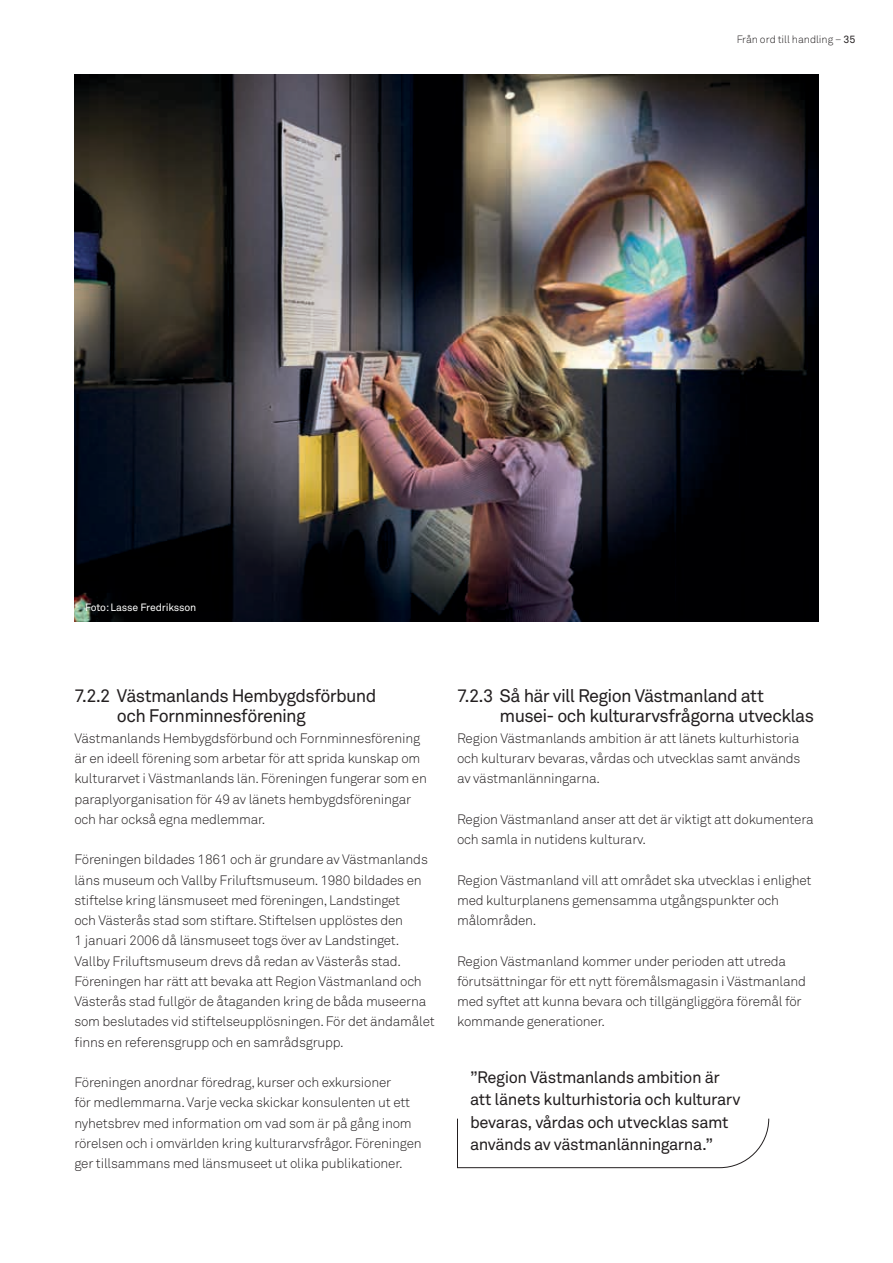
<style>
.page{position:relative;width:893px;height:1263px;background:#fff}
.page>*{position:absolute;margin:0;border:0;box-sizing:border-box;transform-origin:0 0}
.H4_Underrubrik_nivå{font:18px/19.5px "Akkurat Std";letter-spacing:-.035em;color:#231f20}
.t1{font:16.5px/22.5px "Akkurat Std";letter-spacing:-.03em;color:#231f20}
.BRÖTIG{font:300 13.5px/20.2px "Akkurat Std";letter-spacing:-.015em;color:#231f20}
.t2{font:300 10.5px "Akkurat Std";letter-spacing:-.005em;color:#231f20}
.Fotograf{font:10.5px "Akkurat Std";letter-spacing:-.015em;color:#fff}
.s1{font-weight:400}
</style>
<div class="page">
<img style="left:74px;top:74px;width:745px;height:547px">
<svg style="left:457px;top:1118px;width:312px;height:50px"></svg>
<p class="t2" style="left:736px;top:33px;width:121px">Från ord till handling – <span class="s1">35</span></p>
<p class="Fotograf" style="left:85px;top:601px;width:113px">Foto: Lasse Fredriksson</p>
<h4 class="H4_Underrubrik_nivå" style="left:117px;top:686px;width:261px;text-indent:-43px">7.2.2 Västmanlands Hembygdsförbund och Fornminnesförening</h4>
<p class="BRÖTIG" style="left:74px;top:728px;width:354px">Västmanlands Hembygdsförbund och Fornminnesförening är en ideell förening som arbetar för att sprida kunskap om kulturarvet i Västmanlands län. Föreningen fungerar som en paraplyorganisation för 49 av länets hembygdsföreningar och har också egna medlemmar.</p>
<p class="BRÖTIG" style="left:74px;top:849px;width:362px">Föreningen bildades 1861 och är grundare av Västmanlands läns museum och Vallby Friluftsmuseum. 1980 bildades en stiftelse kring länsmuseet med föreningen, Landstinget<br>och Västerås stad som stiftare. Stiftelsen upplöstes den<br>1 januari 2006 då länsmuseet togs över av Landstinget.<br>Vallby Friluftsmuseum drevs då redan av Västerås stad.<br>Föreningen har rätt att bevaka att Region Västmanland och Västerås stad fullgör de åtaganden kring de båda museerna som beslutades vid stiftelseupplösningen. För det ändamålet finns en referensgrupp och en samrådsgrupp.</p>
<p class="BRÖTIG" style="left:74px;top:1072px;width:349px">Föreningen anordnar föredrag, kurser och exkursioner<br>för medlemmarna. Varje vecka skickar konsulenten ut ett nyhetsbrev med information om vad som är på gång inom rörelsen och i omvärlden kring kulturarvsfrågor. Föreningen ger tillsammans med länsmuseet ut olika publikationer.</p>
<h4 class="H4_Underrubrik_nivå" style="left:500px;top:686px;width:316px;text-indent:-43px">7.2.3 Så här vill Region Västmanland att musei- och kulturarvsfrågorna utvecklas</h4>
<p class="BRÖTIG" style="left:457px;top:728px;width:345px;text-align:justify">Region Västmanlands ambition är att länets kulturhistoria och kulturarv bevaras, vårdas och utvecklas samt används av västmanlänningarna.</p>
<p class="BRÖTIG" style="left:457px;top:809px;width:358px">Region Västmanland anser att det är viktigt att dokumentera och samla in nutidens kulturarv.</p>
<p class="BRÖTIG" style="left:457px;top:870px;width:356px">Region Västmanland vill att området ska utvecklas i enlighet med kulturplanens gemensamma utgångspunkter och målområden.</p>
<p class="BRÖTIG" style="left:457px;top:951px;width:350px">Region Västmanland kommer under perioden att utreda förutsättningar för ett nytt föremålsmagasin i Västmanland med syftet att kunna bevara och tillgängliggöra föremål för kommande generationer.</p>
<p class="t1" style="left:470px;top:1066px;width:272px">”Region Västmanlands ambition är att länets kulturhistoria och kulturarv bevaras, vårdas och utvecklas samt används av västmanlänningarna.”</p>
</div>
